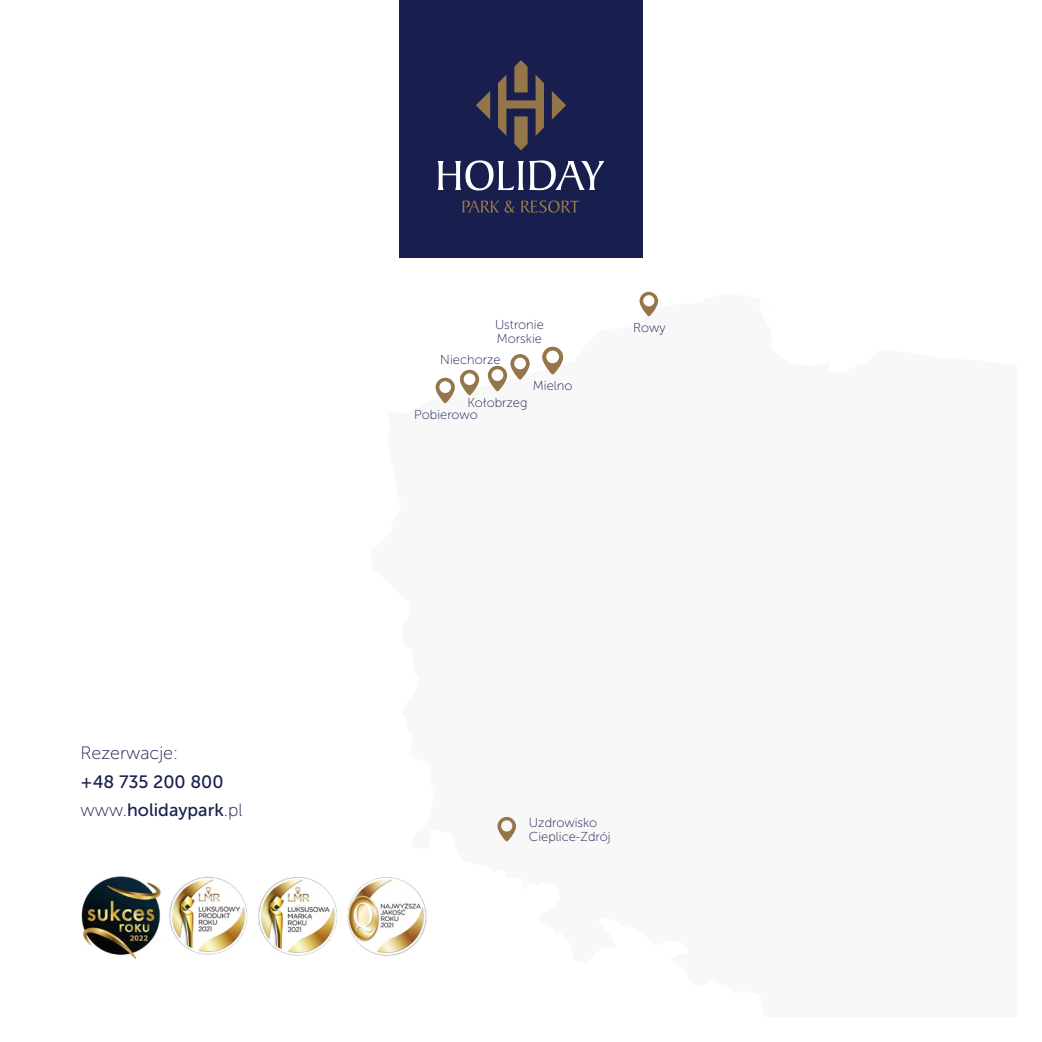
<style>
.page{position:relative;width:1042px;height:1042px;background:#fff}
.page>*{position:absolute;margin:0;border:0;box-sizing:border-box;transform-origin:0 0}
.t1{font:17.85px/28.5px "Museo Sans 500";color:#181e4e}
.t2{font:17.85px "Museo Sans 100";color:#181e4e}
.t3{font:12.95px/14px "Museo Sans 100";color:#181e4e}
.s1{font-family:"Museo Sans 100"}
</style>
<div class="page">
<div style="left:399px;top:0;width:243px;height:258px;background:#181e4e"></div>
<svg style="left:476px;top:60px;width:90px;height:90px"></svg>
<svg style="left:462px;top:200px;width:118px;height:13px"></svg>
<svg style="left:437px;top:160px;width:167px;height:30px"></svg>
<svg style="left:435px;top:370px;width:44px;height:33px"></svg>
<svg style="left:639px;top:292px;width:19px;height:24px"></svg>
<svg style="left:542px;top:347px;width:21px;height:28px"></svg>
<svg style="left:488px;top:354px;width:42px;height:37px"></svg>
<img style="left:258px;top:876px;width:79px;height:80px">
<img style="left:169px;top:876px;width:79px;height:79px">
<img style="left:347px;top:877px;width:80px;height:79px">
<img style="left:81px;top:876px;width:80px;height:83px">
<svg style="left:497px;top:817px;width:19px;height:24px"></svg>
<h1 class="t2" style="left:81px;top:743px;width:99px">Rezerwacje:</h1>
<h1 class="t1" style="left:81px;top:767px;width:163px">+48 735 200 800 <span class="s1">www.</span>holidaypark<span class="s1">.pl</span></h1>
<p class="t3" style="left:495px;top:317px;width:50px">Ustronie<br>Morskie</p>
<p class="t3" style="left:533px;top:379px;width:41px">Mielno</p>
<p class="t3" style="left:440px;top:353px;width:62px">Niechorze</p>
<p class="t3" style="left:467px;top:395px;width:62px">Kołobrzeg</p>
<p class="t3" style="left:414px;top:407px;width:65px">Pobierowo</p>
<p class="t3" style="left:633px;top:320px;width:34px">Rowy</p>
<p class="t3" style="left:529px;top:815px;width:83px">Uzdrowisko<br>Cieplice-Zdrój</p>
</div>
